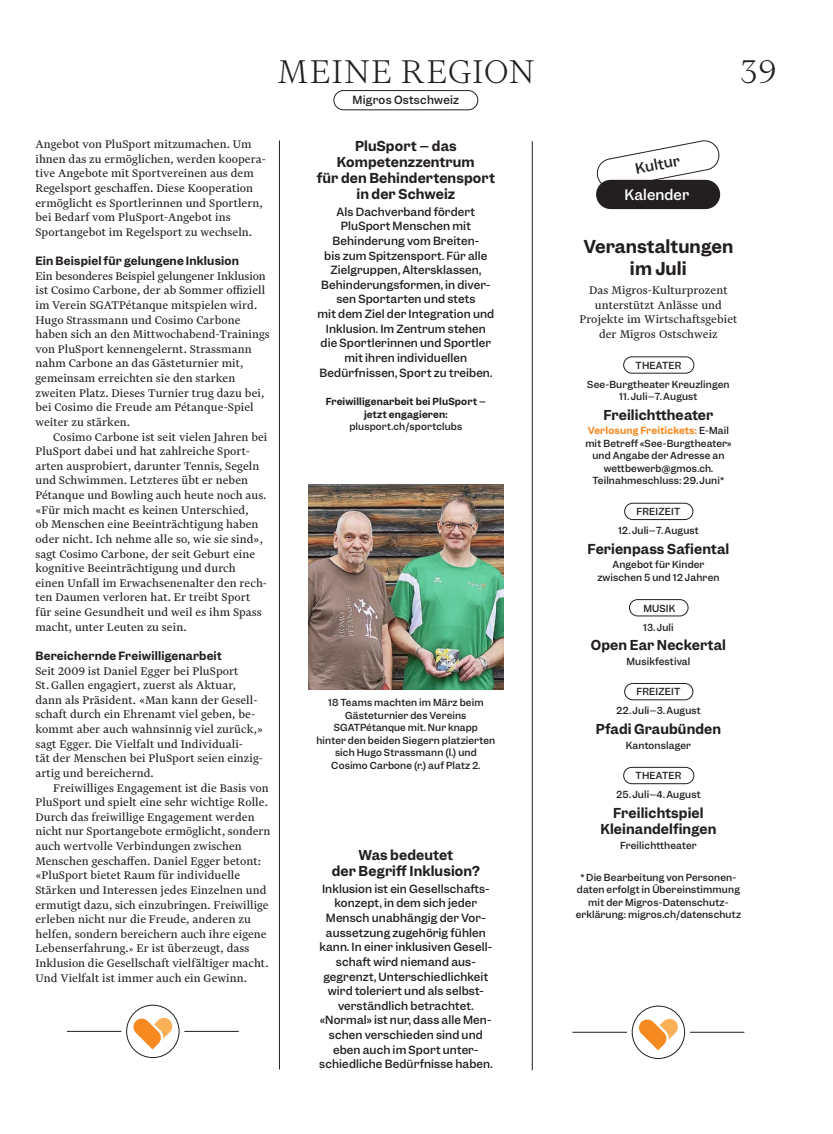
<style>
.page{position:relative;width:833px;height:1134px;background:#fff}
.page>*{position:absolute;margin:0;border:0;box-sizing:border-box;transform-origin:0 0}
.t1{font:300 37.5px "Financier Display";letter-spacing:.05em;color:#231f20}
._420_TI_SL_M_Gar_13{font:600 16.88px/21.9px "Garnett";letter-spacing:.005em;color:#231f20;text-align:center}
._450_SM_KulturKalend{font:500 13.75px "Garnett";letter-spacing:.01em;color:#fff}
._450_SM_KulturKalend-2{font:500 13.75px "Garnett";color:#231f20}
._201_LT_Fin_10_5_mit{font:13.12px/14.6px "Financier Text";letter-spacing:.005em;color:#231f20}
._200_LT_Fin_10_5_x08{font:13.12px/14.6px "Financier Text";letter-spacing:.005em;color:#231f20}
._420_TI_SL_M_Gar_13-2{font:13.12px/14.6px "Financier Text";letter-spacing:.005em;color:#231f20;text-align:center}
._430_TI_Box_M_Gar_10{font:600 13px/16.2px "Garnett";letter-spacing:.01em;color:#231f20;text-align:center}
._201_LT_Fin_10_5_mit-2{font:600 10.88px "Garnett";letter-spacing:.015em;color:#231f20}
._230_ZT_Gar_8_7_x09{font:600 10.88px "Garnett";letter-spacing:.015em;color:#231f20}
._440_LT_Box_Gar_8_6{font:500 10.75px/14.6px "Garnett";letter-spacing:.01em;color:#231f20;text-align:center}
._442_LT_Info_Gar_7_4{font:500 9.25px/12.5px "Garnett";letter-spacing:.015em;color:#231f20;text-align:center}
._300_LE_Gar_7_4_x11{font:500 9.25px/12.5px "Garnett";letter-spacing:.015em;color:#231f20;text-align:center}
._441_LT_Info_Gar_7_4{font:600 9.25px/12.5px "Garnett";letter-spacing:.015em;color:#231f20;text-align:center}
._451_ZT_KulturKalend{font:500 9.25px "Garnett";letter-spacing:.02em;color:#231f20}
.s1{font-size:10.62px}
.s2{font-weight:500}
.s3{font-weight:600;color:#f6891f}
</style>
<div class="page">
<hr style="left:532px;top:141px;width:1px;height:929px;background:#231f20">
<hr style="left:279px;top:140px;width:1px;height:929px;background:#231f20">
<img style="left:308px;top:485px;width:195px;height:204px">
<div style="left:623px;top:356px;width:71px;height:18px;border:1px solid #231f20;border-radius:8px"></div>
<div style="left:624px;top:503px;width:69px;height:17px;border:1px solid #231f20;border-radius:8px"></div>
<div style="left:629px;top:599px;width:59px;height:17px;border:1px solid #231f20;border-radius:8px"></div>
<div style="left:624px;top:683px;width:69px;height:17px;border:1px solid #231f20;border-radius:8px"></div>
<div style="left:623px;top:767px;width:71px;height:17px;border:1px solid #231f20;border-radius:8px"></div>
<svg style="left:596px;top:140px;width:124px;height:48px"></svg>
<div style="left:596px;top:180px;width:124px;height:29px;background:#231f20;border-radius:15px"></div>
<hr style="left:572px;top:1032px;width:172px;height:1px;background:#231f20">
<svg style="left:627px;top:1001px;width:63px;height:63px"></svg>
<div style="left:632px;top:1006px;width:52px;height:52px;background:#fff;border-radius:50%"></div>
<div style="left:632px;top:1006px;width:53px;height:53px;border:1px solid #231f20;border-radius:50%"></div>
<svg style="left:638px;top:1018px;width:40px;height:32px"></svg>
<hr style="left:67px;top:1031px;width:172px;height:1px;background:#231f20">
<svg style="left:121px;top:1000px;width:63px;height:63px"></svg>
<div style="left:127px;top:1005px;width:52px;height:52px;background:#fff;border-radius:50%"></div>
<div style="left:126px;top:1005px;width:53px;height:53px;border:1px solid #231f20;border-radius:50%"></div>
<svg style="left:133px;top:1018px;width:40px;height:31px"></svg>
<div style="left:333px;top:90px;width:145px;height:20px;border:1px solid #231f20;border-radius:10px"></div>
<h1 class="t1" style="left:278px;top:52px;width:258px">MEINE REGION</h1>
<h1 class="t1" style="left:741px;top:52px;width:37px">39</h1>
<p class="_201_LT_Fin_10_5_mit" style="left:35px;top:137px;width:232px">Angebot von PluSport mitzumachen. Um ihnen das zu ermöglichen, werden koopera&shy;tive Angebote mit Sportvereinen aus dem Regelsport geschaffen. Diese Kooperation ermöglicht es Sportlerinnen und Sportlern, bei Bedarf vom PluSport-Angebot ins Sportangebot im Regelsport zu wechseln.</p>
<p class="_201_LT_Fin_10_5_mit-2" style="left:35px;top:254px;width:205px">Ein Beispiel für gelungene Inklusion</p>
<p class="_200_LT_Fin_10_5_x08" style="left:35px;top:268px;width:236px">Ein besonderes Beispiel gelungener Inklusion ist Cosimo Carbone, der ab Sommer offiziell im Verein SGATPétanque mitspielen wird.<br>Hugo Strassmann und Cosimo Carbone haben sich an den Mittwochabend-Trainings von PluSport kennengelernt. Strassmann nahm Carbone an das Gästeturnier mit, gemeinsam erreichten sie den starken zweiten Platz. Dieses Turnier trug dazu bei, bei Cosimo die Freude am Pétanque-Spiel weiter zu stärken.</p>
<p class="_201_LT_Fin_10_5_mit" style="left:35px;top:429px;width:233px;text-indent:18px">Cosimo Carbone ist seit vielen Jahren bei PluSport dabei und hat zahlreiche Sport&shy;arten ausprobiert, darunter Tennis, Segeln und Schwimmen. Letzteres übt er neben Pétanque und Bowling auch heute noch aus. «Für mich macht es keinen Unterschied,<br>ob Menschen eine Beeinträchtigung haben oder nicht. Ich nehme alle so, wie sie sind», sagt Cosimo Carbone, der seit Geburt eine kognitive Beeinträchtigung und durch einen Unfall im Erwachsenenalter den rech&shy;ten Daumen verloren hat. Er treibt Sport für seine Gesundheit und weil es ihm Spass macht, unter Leuten zu sein.</p>
<h2 class="_230_ZT_Gar_8_7_x09" style="left:35px;top:648px;width:188px">Bereichernde Freiwilligenarbeit</h2>
<p class="_200_LT_Fin_10_5_x08" style="left:35px;top:663px;width:229px">Seit 2009 ist Daniel Egger bei PluSport St.Gallen engagiert, zuerst als Aktuar, dann als Präsident. «Man kann der Gesell&shy;schaft durch ein Ehrenamt viel geben, be&shy;kommt aber auch wahnsinnig viel zurück,» sagt Egger. Die Vielfalt und Individuali-<br>tät der Menschen bei PluSport seien einzig&shy;artig und bereichernd.</p>
<p class="_201_LT_Fin_10_5_mit" style="left:35px;top:780px;width:237px;text-indent:18px">Freiwilliges Engagement ist die Basis von PluSport und spielt eine sehr wichtige Rolle.<br>Durch das freiwillige Engagement werden nicht nur Sportangebote ermöglicht, sondern auch wertvolle Verbindungen zwischen Menschen geschaffen. Daniel Egger betont: «PluSport bietet Raum für individuelle Stärken und Interessen jedes Einzelnen und ermutigt dazu, sich einzubringen. Freiwillige erleben nicht nur die Freude, anderen zu helfen, sondern bereichern auch ihre eigene Lebenserfahrung.<span class="s1">»</span> Er ist überzeugt, dass Inklusion die Gesellschaft vielfältiger macht.<br>Und Vielfalt ist immer auch ein Gewinn.</p>
<p class="_440_LT_Box_Gar_8_6" style="left:352px;top:93px;width:108px">Migros Ostschweiz</p>
<p class="_430_TI_Box_M_Gar_10" style="left:317px;top:138px;width:180px">PluSport – das<br>Kompetenzzentrum<br>für den Behindertensport in der Schweiz</p>
<p class="_440_LT_Box_Gar_8_6" style="left:317px;top:204px;width:178px">Als Dachverband fördert<br>PluSport Menschen mit<br>Behinderung vom Breiten-<br>bis zum Spitzensport. Für alle<br>Zielgruppen, Altersklassen,<br>Behinderungsformen, in diver&shy;sen Sportarten und stets<br>mit dem Ziel der Integration und<br>Inklusion. Im Zentrum stehen die Sportlerinnen und Sportler mit ihren individuellen<br>Bedürfnissen, Sport zu treiben.</p>
<p class="_441_LT_Info_Gar_7_4" style="left:326px;top:396px;width:162px">Freiwilligenarbeit bei PluSport – jetzt engagieren: <span class="s2">plusport.ch/sportclubs</span></p>
<p class="_300_LE_Gar_7_4_x11" style="left:316px;top:697px;width:180px">18 Teams machten im März beim<br>Gästeturnier des Vereins<br>SGATPétanque mit. Nur knapp<br>hinter den beiden Siegern platzierten sich Hugo Strassmann (l.) und<br>Cosimo Carbone (r.) auf Platz 2.</p>
<p class="_430_TI_Box_M_Gar_10" style="left:332px;top:847px;width:150px">Was bedeutet<br>der Begriff Inklusion?</p>
<p class="_440_LT_Box_Gar_8_6" style="left:319px;top:881px;width:175px">Inklusion ist ein Gesellschafts&shy;konzept, in dem sich jeder<br>Mensch unabhängig der Vor&shy;aussetzung zugehörig fühlen kann. In einer inklusiven Gesell&shy;schaft wird niemand aus&shy;gegrenzt, Unterschiedlichkeit wird toleriert und als selbst&shy;verständlich betrachtet. «Normal» ist nur, dass alle Men&shy;schen verschieden sind und eben auch im Sport unter&shy;schiedliche Bedürfnisse haben.</p>
<p class="_450_SM_KulturKalend-2" style="left:634px;top:160px;width:46px;rotate:-11deg">Kultur</p>
<p class="_450_SM_KulturKalend" style="left:624px;top:186px;width:66px">Kalender</p>
<p class="_420_TI_SL_M_Gar_13" style="left:583px;top:236px;width:151px">Veranstaltungen im Juli</p>
<p class="_420_TI_SL_M_Gar_13-2" style="left:579px;top:283px;width:159px">Das Migros-Kulturprozent unterstützt Anlässe und<br>Projekte im Wirtschaftsgebiet der Migros Ostschweiz</p>
<p class="_451_ZT_KulturKalend" style="left:635px;top:359px;width:47px">THEATER</p>
<p class="_442_LT_Info_Gar_7_4" style="left:587px;top:378px;width:144px">See-Burgtheater Kreuzlingen</p>
<p class="_442_LT_Info_Gar_7_4" style="left:619px;top:391px;width:80px">11. Juli–7. August</p>
<p class="_430_TI_Box_M_Gar_10" style="left:603px;top:407px;width:111px">Freilichttheater</p>
<p class="_442_LT_Info_Gar_7_4" style="left:585px;top:425px;width:148px"><span class="s3">Verlosung Freitickets:</span> E-Mail mit Betreff «See-Burgtheater» und Angabe der Adresse an wettbewerb@gmos.ch.<br>Teilnahmeschluss: 29. Juni*</p>
<p class="_451_ZT_KulturKalend" style="left:636px;top:506px;width:45px">FREIZEIT</p>
<p class="_442_LT_Info_Gar_7_4" style="left:618px;top:524px;width:82px">12. Juli–7. August</p>
<p class="_430_TI_Box_M_Gar_10" style="left:587px;top:541px;width:143px">Ferienpass Safiental</p>
<p class="_442_LT_Info_Gar_7_4" style="left:597px;top:559px;width:124px">Angebot für Kinder zwischen 5 und 12 Jahren</p>
<p class="_451_ZT_KulturKalend" style="left:643px;top:602px;width:34px">MUSIK</p>
<p class="_442_LT_Info_Gar_7_4" style="left:643px;top:621px;width:32px">13. Juli</p>
<p class="_430_TI_Box_M_Gar_10" style="left:591px;top:637px;width:137px">Open Ear Neckertal</p>
<p class="_442_LT_Info_Gar_7_4" style="left:626px;top:655px;width:65px">Musikfestival</p>
<p class="_451_ZT_KulturKalend" style="left:636px;top:686px;width:45px">FREIZEIT</p>
<p class="_442_LT_Info_Gar_7_4" style="left:616px;top:705px;width:86px">22. Juli–3. August</p>
<p class="_430_TI_Box_M_Gar_10" style="left:595px;top:721px;width:127px">Pfadi Graubünden</p>
<p class="_442_LT_Info_Gar_7_4" style="left:626px;top:739px;width:67px">Kantonslager</p>
<p class="_451_ZT_KulturKalend" style="left:635px;top:770px;width:47px">THEATER</p>
<p class="_442_LT_Info_Gar_7_4" style="left:616px;top:789px;width:86px">25. Juli–4. August</p>
<p class="_430_TI_Box_M_Gar_10" style="left:600px;top:805px;width:117px">Freilichtspiel<br>Kleinandelfingen</p>
<p class="_442_LT_Info_Gar_7_4" style="left:620px;top:839px;width:78px">Freilichttheater</p>
<p class="_442_LT_Info_Gar_7_4" style="left:575px;top:871px;width:167px">*Die Bearbeitung von Personen&shy;daten erfolgt in Übereinstimmung mit der Migros-Datenschutz&shy;erklärung: migros.ch/datenschutz</p>
</div>
